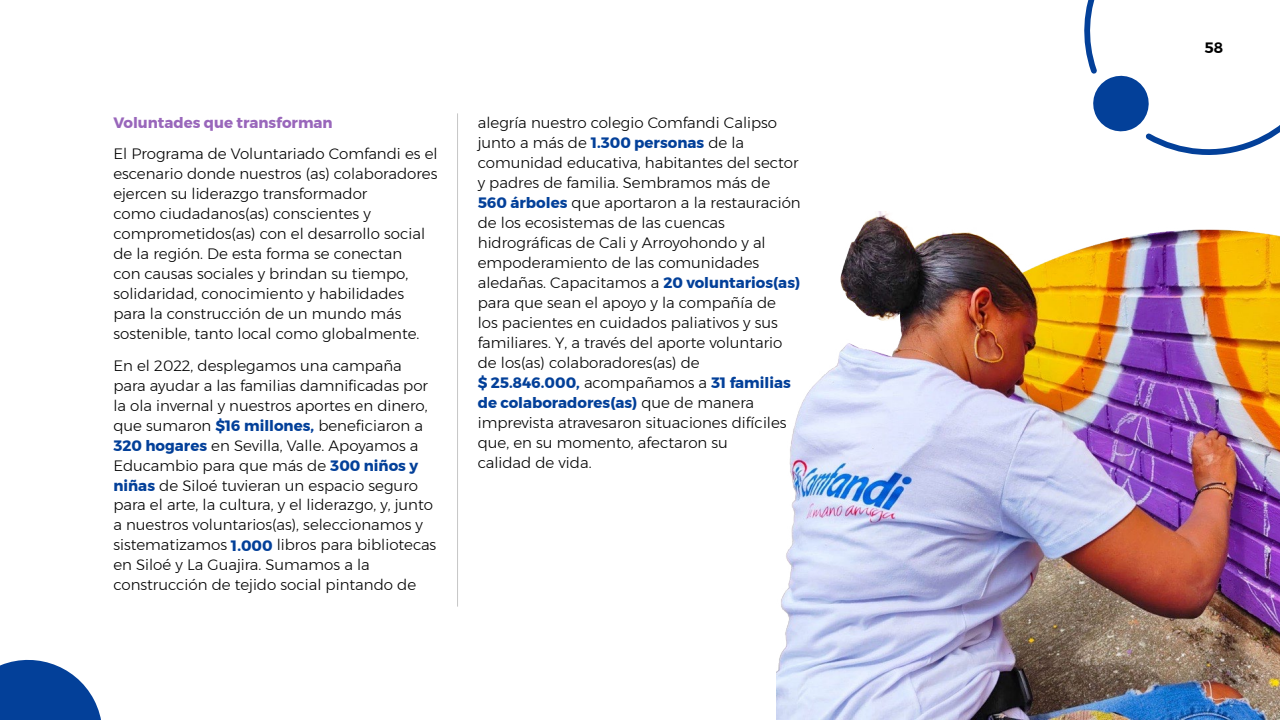
<style>
.page{position:relative;width:1280px;height:720px;background:#fff}
.page>*{position:absolute;margin:0;border:0;box-sizing:border-box;transform-origin:0 0}
.t1{font:300 15px/20px "Montserrat";color:#000}
.t2{font:700 15px "Montserrat";color:#9967bb}
.t3{font:600 15px "Montserrat";color:#000}
.s1{font-weight:700;color:#034099}
</style>
<div class="page">
<hr style="left:457px;top:113px;width:1px;height:494px;background:#c6c6c6">
<img style="left:776px;top:211px;width:504px;height:509px">
<svg style="left:1084px;top:0;width:196px;height:155px"></svg>
<svg style="left:0;top:659px;width:101px;height:61px"></svg>
<p class="t2" style="left:113px;top:111px;width:221px">Voluntades que transforman</p>
<p class="t1" style="left:113px;top:144px;width:326px">El Programa de Voluntariado Comfandi es el escenario donde nuestros (as) colaboradores ejercen su liderazgo transformador<br>como ciudadanos(as) conscientes y comprometidos(as) con el desarrollo social de la región. De esta forma se conectan<br>con causas sociales y brindan su tiempo, solidaridad, conocimiento y habilidades para la construcción de un mundo más sostenible, tanto local como globalmente.</p>
<p class="t1" style="left:113px;top:355px;width:324px">En el 2022, desplegamos una campaña para ayudar a las familias damnificadas por la ola invernal y nuestros aportes en dinero, que sumaron <span class="s1">$16 millones,</span> beneficiaron a <span class="s1">320 hogares</span> en Sevilla, Valle. Apoyamos a Educambio para que más de <span class="s1">300 niños y niñas</span> de Siloé tuvieran un espacio seguro para el arte, la cultura, y el liderazgo, y, junto a nuestros voluntarios(as), seleccionamos y sistematizamos <span class="s1">1.000</span> libros para bibliotecas en Siloé y La Guajira. Sumamos a la construcción de tejido social pintando de</p>
<p class="t1" style="left:478px;top:112px;width:324px">alegría nuestro colegio Comfandi Calipso junto a más de <span class="s1">1.300 personas</span> de la comunidad educativa, habitantes del sector y padres de familia. Sembramos más de <span class="s1">560 árboles</span> que aportaron a la restauración de los ecosistemas de las cuencas hidrográficas de Cali y Arroyohondo y al empoderamiento de las comunidades aledañas. Capacitamos a <span class="s1">20 voluntarios(as) </span>para que sean el apoyo y la compañía de<br>los pacientes en cuidados paliativos y sus familiares. Y, a través del aporte voluntario de los(as) colaboradores(as) de<br><span class="s1">$ 25.846.000,</span> acompañamos a <span class="s1">31 familias de colaboradores(as)</span> que de manera imprevista atravesaron situaciones difíciles que, en su momento, afectaron su<br>calidad de vida.</p>
<p class="t3" style="left:1204px;top:36px;width:20px">58</p>
</div>
